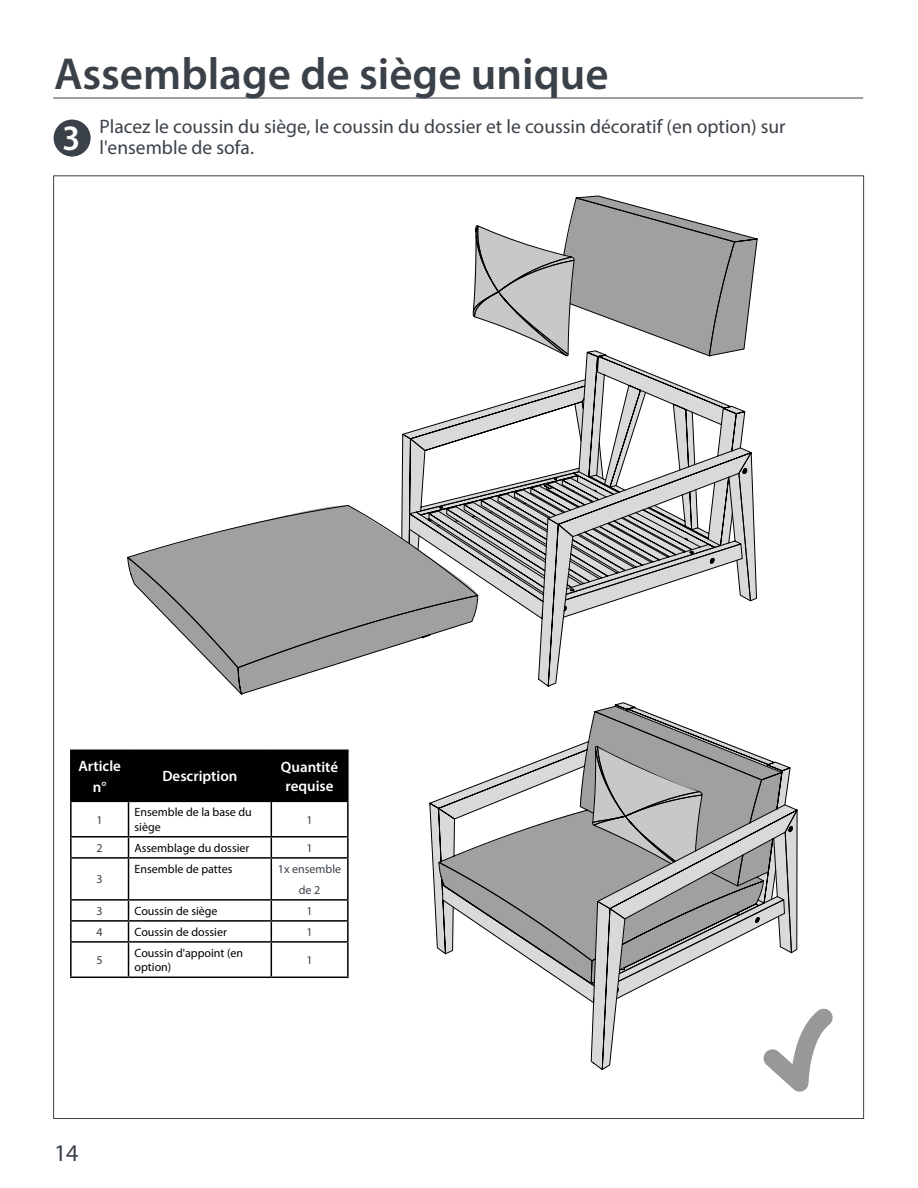
<style>
.page{position:relative;width:918px;height:1188px;background:#fff}
.page>*{position:absolute;margin:0;border:0;box-sizing:border-box;transform-origin:0 0}
.t1{font:600 45px "Myriad Pro";color:#3a4148}
.t2{font:24px "Myriad Pro";color:#3a4148}
.t3{font:19.5px/21px "Myriad Pro";color:#3a4148}
.t4{font:600 15px/21px "Myriad Pro";color:#fff;text-align:center}
.t5{font:12px/14.4px "Myriad Pro";color:#000}
.t6{font:12px/21px "Myriad Pro";color:#3a4148;text-align:center}
</style>
<div class="page">
<div style="left:54px;top:120px;width:37px;height:37px;background:#3a4148;border-radius:50%"></div>
<svg style="left:127px;top:238px;width:631px;height:457px"></svg>
<svg style="left:498px;top:358px;width:249px;height:17px"></svg>
<svg style="left:473px;top:195px;width:284px;height:163px"></svg>
<svg style="left:427px;top:451px;width:330px;height:236px"></svg>
<svg style="left:401px;top:375px;width:352px;height:245px"></svg>
<hr style="left:53px;top:98px;width:810px;height:1px;background:#3a4148">
<div style="left:72px;top:751px;width:275px;height:50px;background:#000101"></div>
<hr style="left:70px;top:750px;width:59px;height:1px;background:#000">
<hr style="left:70px;top:751px;width:2px;height:50px;background:#000">
<hr style="left:129px;top:750px;width:142px;height:1px;background:#000">
<hr style="left:128px;top:751px;width:1px;height:50px;background:#000">
<hr style="left:271px;top:750px;width:78px;height:1px;background:#000">
<hr style="left:271px;top:751px;width:1px;height:50px;background:#000">
<hr style="left:347px;top:751px;width:2px;height:50px;background:#000">
<hr style="left:70px;top:801px;width:59px;height:1px;background:#000">
<hr style="left:70px;top:802px;width:2px;height:34px;background:#000">
<hr style="left:129px;top:801px;width:142px;height:1px;background:#000">
<hr style="left:128px;top:802px;width:1px;height:34px;background:#000">
<hr style="left:271px;top:801px;width:78px;height:1px;background:#000">
<hr style="left:271px;top:802px;width:1px;height:34px;background:#000">
<hr style="left:347px;top:802px;width:2px;height:34px;background:#000">
<hr style="left:70px;top:836px;width:59px;height:2px;background:#000">
<svg style="left:70px;top:838px;width:2px;height:19px"></svg>
<hr style="left:129px;top:836px;width:142px;height:2px;background:#000">
<svg style="left:128px;top:838px;width:1px;height:19px"></svg>
<hr style="left:271px;top:836px;width:78px;height:2px;background:#000">
<svg style="left:271px;top:838px;width:1px;height:19px"></svg>
<svg style="left:347px;top:838px;width:2px;height:19px"></svg>
<hr style="left:70px;top:857px;width:59px;height:2px;background:#000">
<hr style="left:70px;top:859px;width:2px;height:40px;background:#000">
<hr style="left:129px;top:857px;width:142px;height:2px;background:#000">
<hr style="left:128px;top:859px;width:1px;height:40px;background:#000">
<hr style="left:271px;top:857px;width:78px;height:2px;background:#000">
<hr style="left:271px;top:859px;width:1px;height:40px;background:#000">
<hr style="left:347px;top:859px;width:2px;height:40px;background:#000">
<hr style="left:70px;top:899px;width:59px;height:2px;background:#000">
<hr style="left:129px;top:899px;width:142px;height:2px;background:#000">
<hr style="left:271px;top:899px;width:78px;height:2px;background:#000">
<hr style="left:70px;top:920px;width:59px;height:2px;background:#000">
<svg style="left:70px;top:901px;width:2px;height:40px"></svg>
<hr style="left:129px;top:920px;width:142px;height:2px;background:#000">
<svg style="left:128px;top:901px;width:1px;height:40px"></svg>
<hr style="left:271px;top:920px;width:78px;height:2px;background:#000">
<svg style="left:271px;top:901px;width:1px;height:40px"></svg>
<svg style="left:347px;top:901px;width:2px;height:40px"></svg>
<hr style="left:70px;top:941px;width:59px;height:2px;background:#000">
<hr style="left:70px;top:943px;width:2px;height:34px;background:#000">
<hr style="left:129px;top:941px;width:142px;height:2px;background:#000">
<hr style="left:128px;top:943px;width:1px;height:34px;background:#000">
<hr style="left:271px;top:941px;width:78px;height:2px;background:#000">
<hr style="left:271px;top:943px;width:1px;height:34px;background:#000">
<hr style="left:347px;top:943px;width:2px;height:34px;background:#000">
<hr style="left:70px;top:977px;width:59px;height:1px;background:#000">
<hr style="left:129px;top:977px;width:142px;height:1px;background:#000">
<hr style="left:271px;top:977px;width:78px;height:1px;background:#000">
<svg style="left:429px;top:799px;width:9px;height:150px"></svg>
<svg style="left:441px;top:702px;width:392px;height:390px"></svg>
<h1 class="t1" style="left:54px;top:45px;width:556px">Assemblage de siège unique</h1>
<h3 class="t3" style="left:63px;top:116px;width:725px;text-indent:37px">Placez le coussin du siège, le coussin du dossier et le coussin décoratif (en option) sur<br><sup>3</sup> l'ensemble de sofa.</h3>
<p class="t4" style="left:78px;top:755px;width:44px">Article n°</p>
<p class="t4" style="left:162px;top:766px;width:77px">Description</p>
<p class="t4" style="left:281px;top:757px;width:59px;line-height:19.5px">Quantité requise</p>
<p class="t6" style="left:97px;top:809px;width:8px">1</p>
<p class="t5" style="left:135px;top:805px;width:119px">Ensemble de la base du siège</p>
<p class="t6" style="left:307px;top:809px;width:8px">1</p>
<p class="t6" style="left:97px;top:837px;width:8px">2</p>
<p class="t5" style="left:135px;top:840px;width:117px">Assemblage du dossier</p>
<p class="t6" style="left:307px;top:837px;width:8px">1</p>
<p class="t6" style="left:97px;top:869px;width:8px">3</p>
<p class="t5" style="left:135px;top:861px;width:100px">Ensemble de pattes</p>
<p class="t6" style="left:278px;top:858px;width:65px">1x ensemble de 2</p>
<p class="t6" style="left:97px;top:900px;width:8px">3</p>
<p class="t5" style="left:135px;top:903px;width:85px">Coussin de siège</p>
<p class="t6" style="left:306px;top:900px;width:8px">1</p>
<p class="t6" style="left:97px;top:921px;width:8px">4</p>
<p class="t5" style="left:135px;top:924px;width:94px">Coussin de dossier</p>
<p class="t6" style="left:306px;top:921px;width:8px">1</p>
<p class="t6" style="left:97px;top:949px;width:8px">5</p>
<p class="t5" style="left:135px;top:945px;width:110px">Coussin d'appoint (en option)</p>
<p class="t6" style="left:306px;top:949px;width:8px">1</p>
<h2 class="t2" style="left:54px;top:1138px;width:26px">14</h2>
</div>
